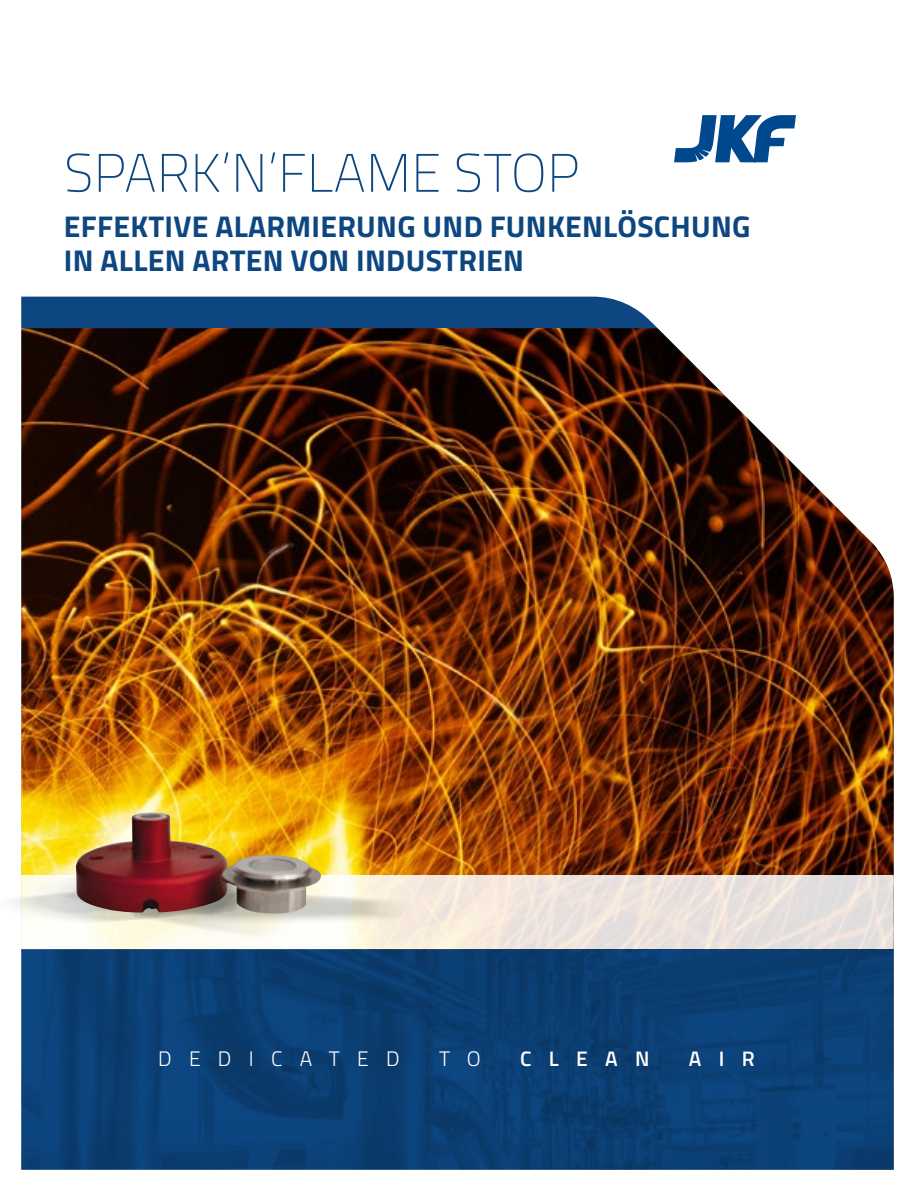
<style>
.page{position:relative;width:915px;height:1191px;background:#fff}
.page>*{position:absolute;margin:0;border:0;box-sizing:border-box;transform-origin:0 0}
.t1{font:100 54px "Titillium";letter-spacing:.01em;color:#0d4680}
.t2{font:700 30px/34.5px "Titillium";letter-spacing:.01em;color:#0d4680}
.t3{font:300 21px "Titillium";letter-spacing:.825em;color:#fff}
.t4{font:600 21px "Titillium";letter-spacing:.825em;color:#fff}
</style>
<div class="page">
<svg style="left:674px;top:115px;width:121px;height:47px"></svg>
<div style="left:21px;top:297px;width:637px;height:31px;background:#0d4680"></div>
<img style="left:21px;top:328px;width:872px;height:841px">
<svg style="left:414px;top:875px;width:479px;height:74px;background:#ece3dd"></svg>
<img style="left:21px;top:832px;width:75px;height:137px">
<img style="left:96px;top:822px;width:318px;height:157px">
<img style="left:55px;top:827px;width:260px;height:138px">
<svg style="left:12px;top:856px;width:416px;height:70px"></svg>
<img style="left:76px;top:812px;width:245px;height:101px">
<h1 class="t1" style="left:64px;top:134px;width:61px">SPARK</h1>
<h1 class="t1" style="left:221px;top:134px;width:119px">’N’FLAME</h1>
<h1 class="t1" style="left:453px;top:134px;width:120px">STOP</h1>
<p class="t2" style="left:64px;top:207px;width:688px">EFFEKTIVE ALARMIERUNG UND FUNKENLÖSCHUNG<br>IN ALLEN ARTEN VON INDUSTRIEN</p>
<p class="t3" style="left:158px;top:1044px;width:240px">D ED ICATED</p>
<p class="t3" style="left:439px;top:1044px;width:43px">T O</p>
<p class="t4" style="left:520px;top:1043px;width:131px">CLEAN</p>
<p class="t4" style="left:688px;top:1043px;width:67px">AIR</p>
</div>
